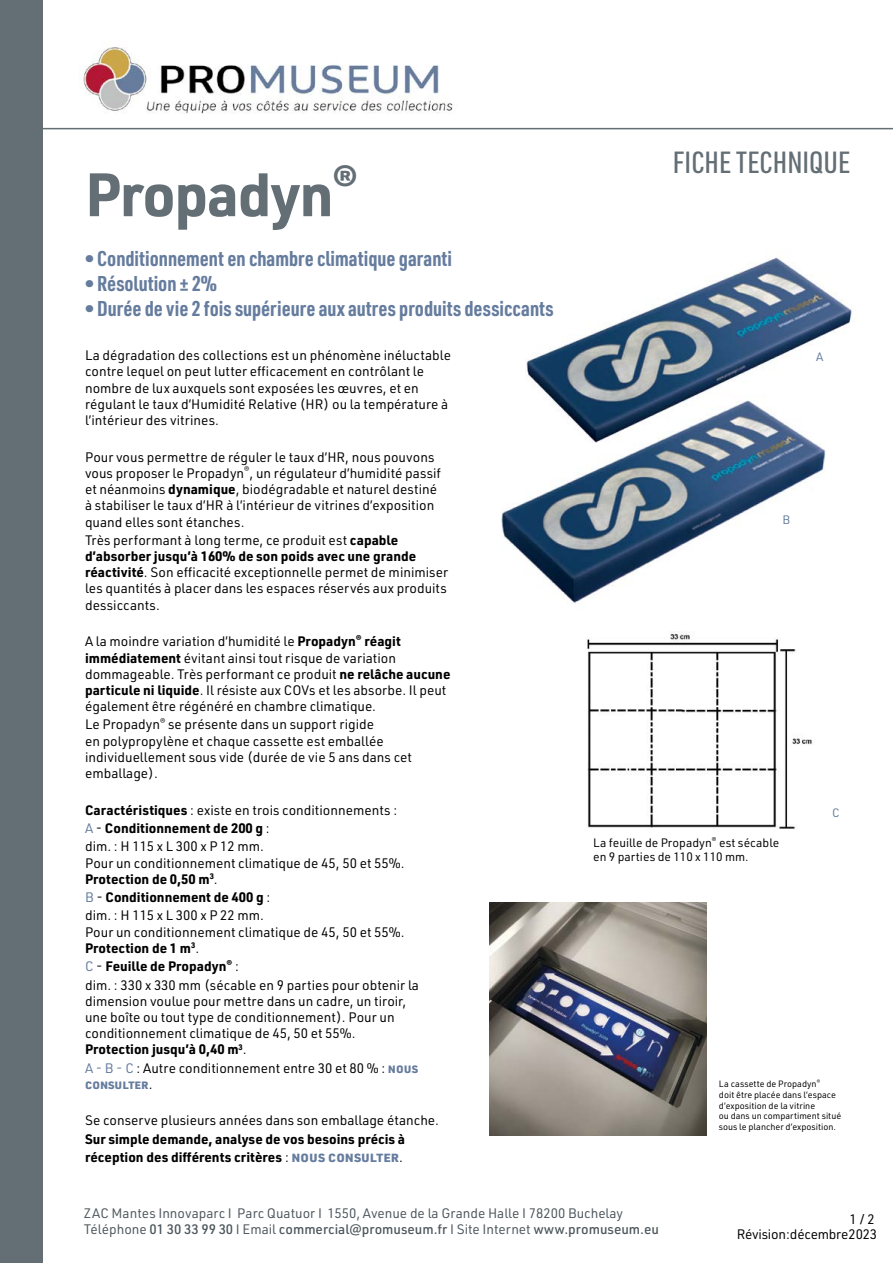
<style>
.page{position:relative;width:893px;height:1263px;background:#fff}
.page>*{position:absolute;margin:0;border:0;box-sizing:border-box;transform-origin:0 0}
.t1{font:700 60px "URWDIN";letter-spacing:-.025em;color:#636e75}
.t2{font:500 30px "URWDIN Cond";color:#636e75}
.t3{font:700 21px "URWDIN Cond";color:#657c9e}
.t4{font:13.5px/16.2px "URWDIN";color:#000}
.t5{font:13.5px/16.2px "URWDIN";color:#4c565c}
.t6{font:700 13.5px/18px "URWDIN";color:#000}
.t7{font:13.5px/14.9px "URWDIN";letter-spacing:-.02em;color:#000;text-align:right}
.t8{font:12px/14.4px "URWDIN";color:#000}
.t9{font:12px "URWDIN";color:#657c9e}
.t10{font:9px/10.8px "URWDIN";color:#000}
.s1{font-weight:700}
.s2{color:#657c9e}
.s3{font-weight:700;color:#657c9e}
.s4{font-weight:400}
.s5{font-size:15px;color:#657c9e}
.s6{font-weight:500}
</style>
<div class="page">
<div style="left:0;top:0;width:43px;height:1263px;background:#636e75"></div>
<hr style="left:43px;top:128px;width:850px;height:1px;background:#636e75">
<img style="left:83px;top:43px;width:370px;height:71px">
<img style="left:586px;top:632px;width:226px;height:197px">
<img style="left:501px;top:256px;width:351px;height:348px">
<img style="left:489px;top:902px;width:217px;height:233px">
<h1 class="t1" style="left:85px;top:153px;width:275px">Propadyn<sup>®</sup></h1>
<h3 class="t3" style="left:85px;top:244px;width:369px">• Conditionnement en chambre climatique garanti</h3>
<h3 class="t3" style="left:85px;top:269px;width:134px">• Résolution ± 2%</h3>
<h3 class="t3" style="left:85px;top:294px;width:470px">• Durée de vie 2 fois supérieure aux autres produits dessiccants</h3>
<p class="t4" style="left:85px;top:347px;width:368px">La dégradation des collections est un phénomène inéluctable contre lequel on peut lutter efficacement en contrôlant le nombre de lux auxquels sont exposées les œuvres, et en régulant le taux d’Humidité Relative (HR) ou la température à l’intérieur des vitrines.</p>
<p class="t4" style="left:85px;top:448px;width:358px">Pour vous permettre de réguler le taux d’HR, nous pouvons vous proposer le Propadyn<sup>®</sup>, un régulateur d’humidité passif et néanmoins <span class="s1">dynamique</span>, biodégradable et naturel destiné à stabiliser le taux d’HR à l’intérieur de vitrines d’exposition quand elles sont étanches.</p>
<p class="t4" style="left:85px;top:531px;width:365px">Très performant à long terme, ce produit est <span class="s1">capable d’absorber jusqu’à 160% de son poids avec une grande réactivité</span>. Son efficacité exceptionnelle permet de minimiser les quantités à placer dans les espaces réservés aux produits dessiccants.</p>
<p class="t4" style="left:85px;top:633px;width:367px">A la moindre variation d’humidité le <span class="s1">Propadyn</span><sup>®</sup> <span class="s1">réagit immédiatement</span> évitant ainsi tout risque de variation dommageable. Très performant ce produit <span class="s1">ne relâche aucune particule ni liquide</span>. Il résiste aux COVs et les absorbe. Il peut également être régénéré en chambre climatique.</p>
<p class="t4" style="left:85px;top:716px;width:328px">Le Propadyn<sup>®</sup> se présente dans un support rigide<br>en polypropylène et chaque cassette est emballée individuellement sous vide (durée de vie 5 ans dans cet emballage).</p>
<p class="t4" style="left:85px;top:800px;width:314px;line-height:18.3px"><span class="s1">Caractéristiques</span> : existe en trois conditionnements :<br><span class="s2">A</span> - <span class="s1">Conditionnement de 200 g</span> :<br>dim. : H 115 x L 300 x P 12 mm.</p>
<p class="t4" style="left:85px;top:854px;width:321px">Pour un conditionnement climatique de 45, 50 et 55%.<br><span class="s1">Protection de 0,50 m</span><sup>3</sup>.</p>
<p class="t4" style="left:85px;top:888px;width:187px;line-height:18.3px"><span class="s2">B</span> - <span class="s1">Conditionnement de 400 g</span> : dim. : H 115 x L 300 x P 22 mm.</p>
<p class="t4" style="left:85px;top:923px;width:321px">Pour un conditionnement climatique de 45, 50 et 55%.<br><span class="s1">Protection de 1 m</span><sup>3</sup>.</p>
<p class="t4" style="left:85px;top:957px;width:335px;line-height:18.3px"><span class="s2">C</span> - <span class="s1">Feuille de Propadyn</span><sup>®</sup> :<br>dim. : 330 x 330 mm (sécable en 9 parties pour obtenir la</p>
<p class="t4" style="left:85px;top:992px;width:323px">dimension voulue pour mettre dans un cadre, un tiroir, une boîte ou tout type de conditionnement). Pour un conditionnement climatique de 45, 50 et 55%.<br><span class="s1">Protection jusqu’à 0,40 m</span><sup>3</sup>.</p>
<p class="t4" style="left:85px;top:1059px;width:335px"><span class="s2">A - B - C</span> : Autre conditionnement entre 30 et 80 % : <span class="s3">nous consulter</span>.</p>
<p class="t4" style="left:85px;top:1112px;width:355px">Se conserve plusieurs années dans son emballage étanche.</p>
<p class="t6" style="left:85px;top:1129px;width:322px">Sur simple demande, analyse de vos besoins précis à réception des différents critères <span class="s4">:</span> <span class="s5">nous consulter</span><span class="s4">.</span></p>
<h2 class="t2" style="left:673px;top:142px;width:179px">FICHE TECHNIQUE</h2>
<p class="t9" style="left:816px;top:349px;width:9px">A</p>
<p class="t9" style="left:782px;top:512px;width:9px">B</p>
<p class="t8" style="left:593px;top:835px;width:188px">La feuille de Propadyn<sup>®</sup> est sécable en 9 parties de 110 x 110 mm.</p>
<p class="t9" style="left:832px;top:805px;width:9px">C</p>
<p class="t10" style="left:719px;top:1078px;width:124px">La cassette de Propadyn<sup>®<br></sup>doit être placée dans l’espace d’exposition de la vitrine<br>ou dans un compartiment situé sous le plancher d’exposition.</p>
<p class="t5" style="left:84px;top:1205px;width:576px">ZAC Mantes Innovaparc I Parc Quatuor I 1550, Avenue de la Grande Halle I 78200 Buchelay<br>Téléphone <span class="s6">01 30 33 99 30</span> I Email <span class="s6">commercial@promuseum.fr</span> I Site Internet <span class="s6">www.promuseum.eu</span></p>
<p class="t7" style="left:737px;top:1211px;width:142px">1 / 2<br>Révision : décembre 2023</p>
</div>
